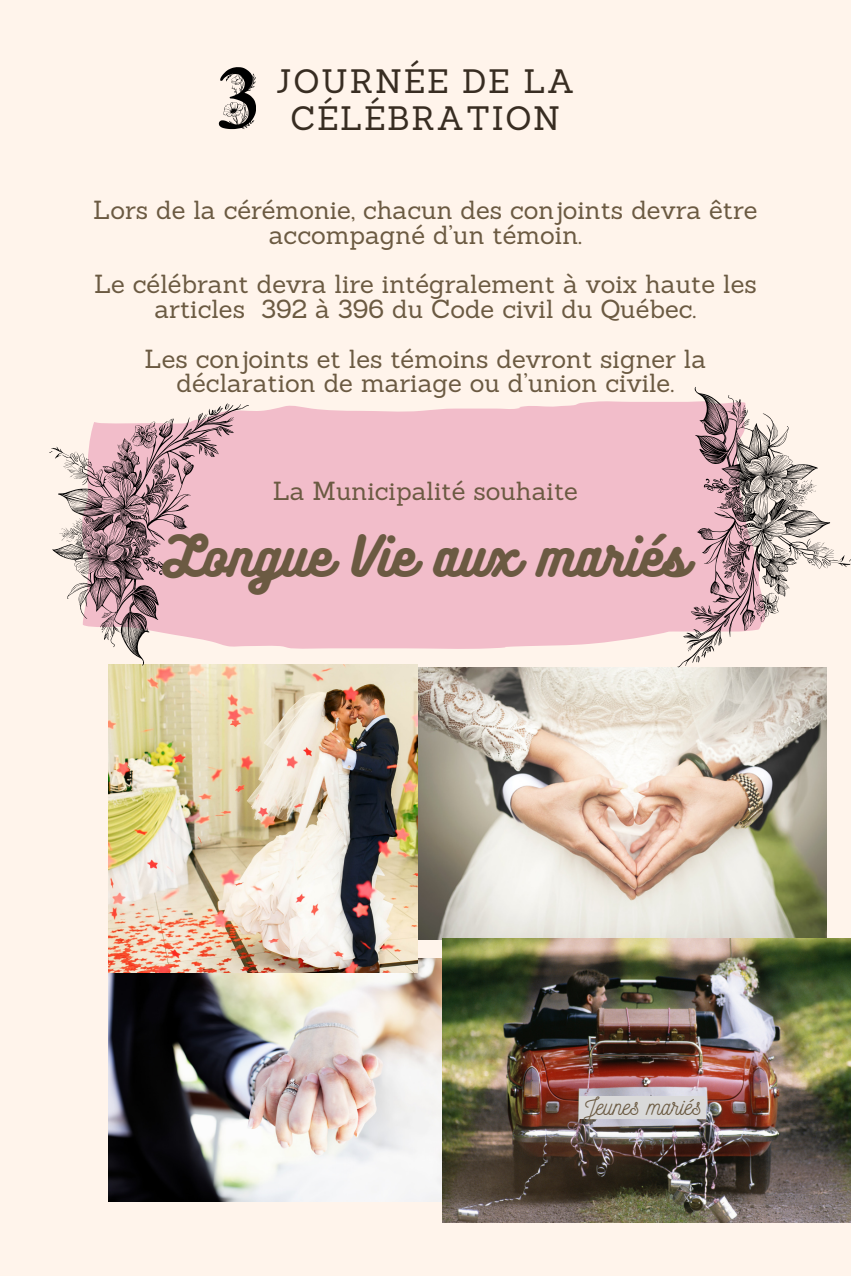
<style>
.page{position:relative;width:851px;height:1276px;background:#fff}
.page>*{position:absolute;margin:0;border:0;box-sizing:border-box;transform-origin:0 0}
.t1{font:49.5px "Bukhari Script";color:#6b5a42}
.t2{font:33px/37.2px "Sanchez";letter-spacing:.05em;color:#382d22;text-align:center}
.t3{font:25.5px/24.8px "Sanchez";color:#6b5a42;text-align:center}
.t4{font:24px "Nickainley";color:#6b5a42}
</style>
<div class="page">
<div style="left:0;top:0;width:850px;height:1276px;background:#fff4eb"></div>
<img style="left:417px;top:667px;width:409px;height:272px">
<svg style="left:219px;top:67px;width:37px;height:62px"></svg>
<img style="left:109px;top:959px;width:334px;height:243px">
<img style="left:109px;top:664px;width:308px;height:308px">
<img style="left:443px;top:939px;width:407px;height:283px">
<div style="left:579px;top:1096px;width:126px;height:22px;background:#d9d9d9"></div>
<div style="left:313px;top:406px;width:237px;height:243px;background:#f2bdca"></div>
<svg style="left:49px;top:403px;width:264px;height:278px;fill:#f2bdca"></svg>
<svg style="left:550px;top:387px;width:300px;height:295px;fill:#f2bdca"></svg>
<p class="t2" style="left:276px;top:62px;width:300px">JOURNÉE DE LA<br>CÉLÉBRATION</p>
<p class="t3" style="left:93px;top:197px;width:665px">Lors de la cérémonie, chacun des conjoints devra être accompagné d’un témoin.</p>
<p class="t3" style="left:94px;top:272px;width:664px">Le célébrant devra lire intégralement à voix haute les articles 392 à 396 du Code civil du Québec.</p>
<p class="t3" style="left:145px;top:346px;width:563px">Les conjoints et les témoins devront signer la déclaration de mariage ou d’union civile.</p>
<p class="t3" style="left:273px;top:478px;width:307px">La Municipalité souhaite</p>
<h1 class="t1" style="left:163px;top:524px;width:526px">Longue Vie aux mariés</h1>
<p class="t4" style="left:583px;top:1091px;width:119px">Jeunes mariés</p>
</div>
